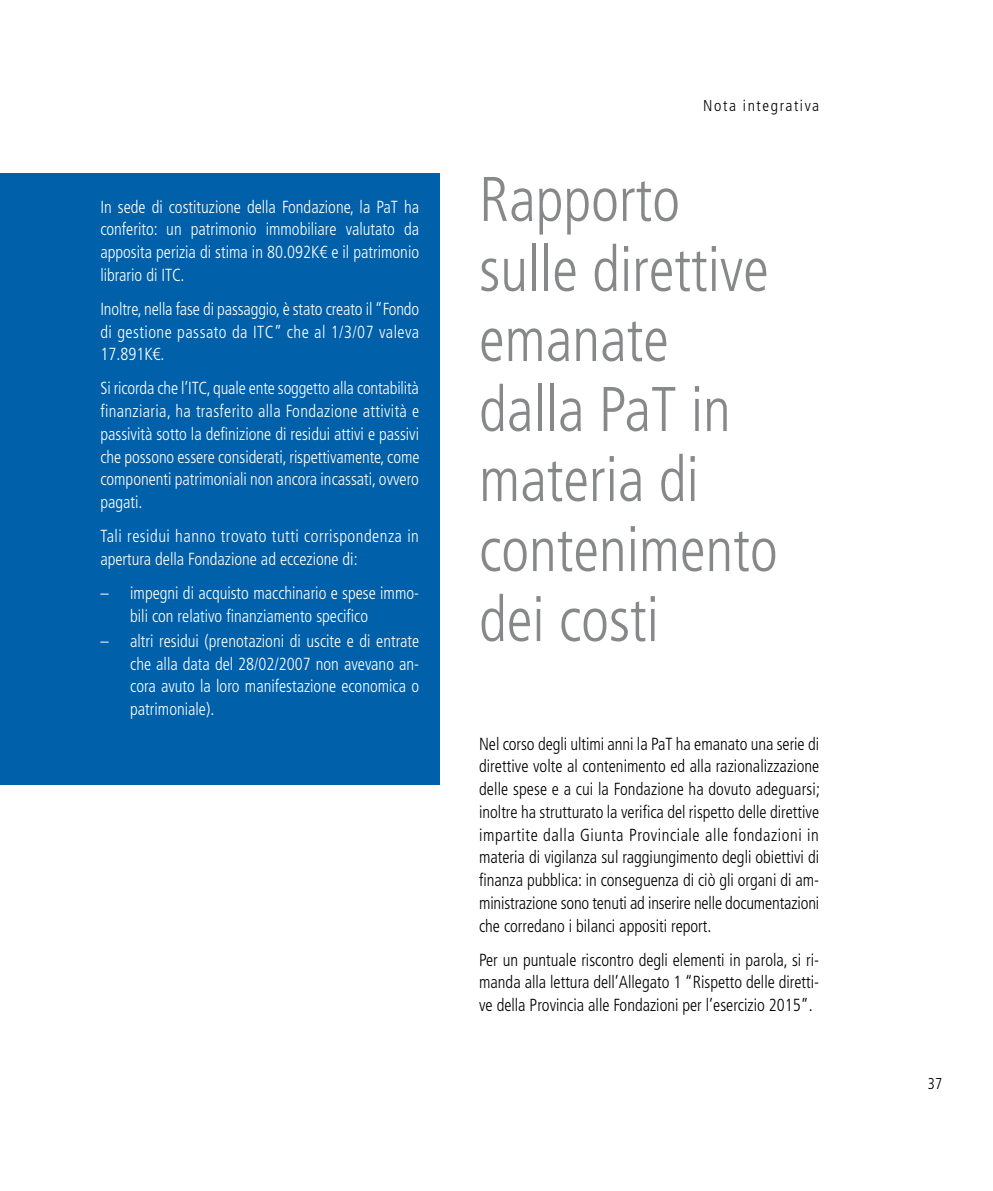
<style>
.page{position:relative;width:993px;height:1191px;background:#fff}
.page>*{position:absolute;margin:0;border:0;box-sizing:border-box;transform-origin:0 0}
.t1{font:300 condensed 63px/70px "Frutiger LT Std";color:#87888a;scale:.95 1}
.t2{font:300 condensed 17.5px/22.8px "Frutiger LT Std";color:#fff;text-align:justify;scale:.95 1}
.t3{font:300 condensed 17.5px/22.8px "Frutiger LT Std";color:#000;text-align:justify;scale:.95 1}
.t4{font:300 condensed 17.5px/22.8px "Frutiger LT Std";letter-spacing:.03em;color:#fff;scale:.95 1}
.t5{font:300 condensed 15.75px "Frutiger LT Std";letter-spacing:.1em;color:#000}
.t6{font:300 condensed 15.75px "Frutiger LT Std";letter-spacing:.1em;color:#000;scale:.95 1}
</style>
<div class="page">
<div style="left:0;top:174px;width:439px;height:611px;background:#0060a9"></div>
<p class="t2" style="left:100px;top:195px;width:337px">In sede di costituzione della Fondazione, la PaT ha conferito: un patrimonio immobiliare valutato da apposita perizia di stima in 80.092K€ e il patrimonio librario di ITC.</p>
<p class="t2" style="left:100px;top:298px;width:337px">Inoltre, nella fase di passaggio, è stato creato il “Fondo di gestione passato da ITC” che al 1/3/07 valeva 17.891K€.</p>
<p class="t2" style="left:100px;top:377px;width:337px">Si ricorda che l’ITC, quale ente soggetto alla contabilità finanziaria, ha trasferito alla Fondazione attività e passività sotto la definizione di residui attivi e passivi che possono essere considerati, rispettivamente, come componenti patrimoniali non ancora incassati, ovvero pagati.</p>
<p class="t4" style="left:100px;top:525px;width:337px">Tali residui hanno trovato tutti corrispondenza in apertura della Fondazione ad eccezione di:</p>
<p class="t2" style="left:130px;top:581px;width:305px;text-indent:-30px">– impegni di acquisto macchinario e spese immo&shy;bili con relativo finanziamento specifico</p>
<p class="t2" style="left:130px;top:629px;width:305px;text-indent:-30px">– altri residui (prenotazioni di uscite e di entrate che alla data del 28/02/2007 non avevano an&shy;cora avuto la loro manifestazione economica o patrimoniale).</p>
<p class="t5" style="left:703px;top:97px;width:117px">Nota integrativa</p>
<h1 class="t1" style="left:479px;top:165px;width:316px">Rapporto sulle direttive emanate dalla PaT in materia di contenimento dei costi</h1>
<p class="t3" style="left:479px;top:732px;width:360px">Nel corso degli ultimi anni la PaT ha emanato una serie di direttive volte al contenimento ed alla razionalizzazione delle spese e a cui la Fondazione ha dovuto adeguarsi; inoltre ha strutturato la verifica del rispetto delle direttive impartite dalla Giunta Provinciale alle fondazioni in materia di vigilanza sul raggiungimento degli obiettivi di finanza pubblica: in conseguenza di ciò gli organi di am&shy;ministrazione sono tenuti ad inserire nelle documentazioni che corredano i bilanci appositi report.</p>
<p class="t3" style="left:479px;top:948px;width:359px">Per un puntuale riscontro degli elementi in parola, si ri&shy;manda alla lettura dell’Allegato 1 “Rispetto delle diretti&shy;ve della Provincia alle Fondazioni per l’esercizio 2015”.</p>
<p class="t6" style="left:927px;top:1074px;width:17px">37</p>
</div>
